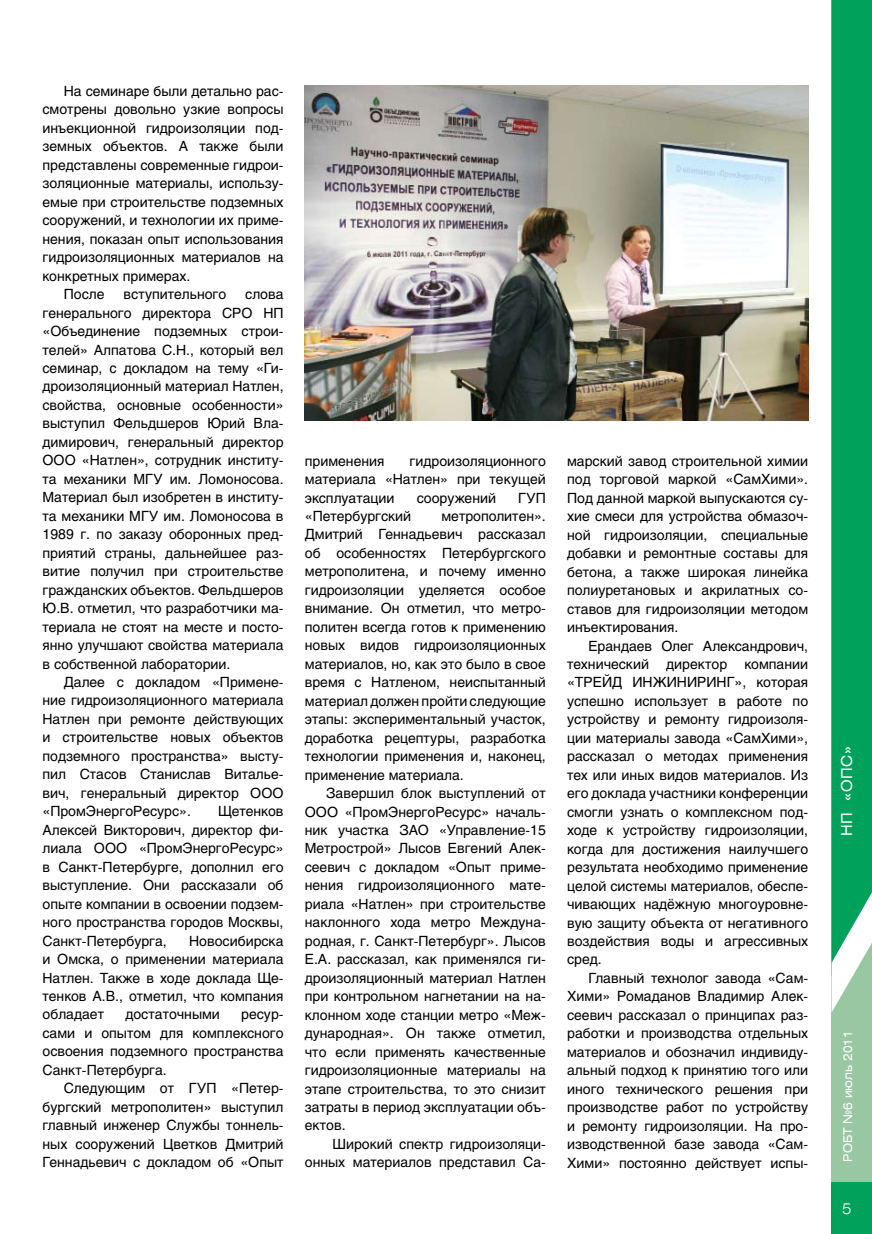
<style>
.page{position:relative;width:872px;height:1234px;background:#fff}
.page>*{position:absolute;margin:0;border:0;box-sizing:border-box;transform-origin:0 0}
.t1{font:15px "Helios Ext";color:#fff;scale:.95 1}
.t2{font:300 15px "Helios Ext";color:#fff;scale:.95 1}
.t3{font:13.95px/18.5px "Helios";color:#000;text-align:justify}
.t4{font:12px "Helios Ext";color:#fff;scale:.95 1}
</style>
<div class="page">
<div style="left:831px;top:0;width:41px;height:1233px;background:#99c7a2"></div>
<div style="left:831px;top:1182px;width:41px;height:51px;background:#00a15a"></div>
<svg style="left:831px;top:0;width:41px;height:1012px;background:#13a765"></svg>
<img style="left:305px;top:85px;width:503px;height:336px">
<p class="t3" style="left:64px;top:82px;width:221px">На семинаре были детально рас-</p>
<p class="t3" style="left:43px;top:100px;width:242px">смотрены довольно узкие вопросы</p>
<p class="t3" style="left:43px;top:119px;width:242px">инъекционной гидроизоляции под-</p>
<p class="t3" style="left:43px;top:137px;width:242px">земных объектов. А также были</p>
<p class="t3" style="left:43px;top:155px;width:242px">представлены современные гидрои-</p>
<p class="t3" style="left:43px;top:174px;width:242px">золяционные материалы, использу-</p>
<p class="t3" style="left:43px;top:192px;width:242px">емые при строительстве подземных</p>
<p class="t3" style="left:43px;top:211px;width:242px">сооружений, и технологии их приме-</p>
<p class="t3" style="left:43px;top:229px;width:242px">нения, показан опыт использования</p>
<p class="t3" style="left:43px;top:248px;width:242px">гидроизоляционных материалов на</p>
<p class="t3" style="left:43px;top:266px;width:149px">конкретных примерах.</p>
<p class="t3" style="left:64px;top:285px;width:42px">После</p>
<p class="t3" style="left:123px;top:285px;width:104px">вступительного</p>
<p class="t3" style="left:43px;top:285px;width:242px;text-indent:203px">слова генерального директора СРО НП «Объединение подземных строи&shy;телей» Алпатова С.Н., который вел семинар, с докладом на тему «Ги&shy;дроизоляционный материал Натлен, свойства, основные особенности» выступил Фельдшеров Юрий Вла&shy;димирович, генеральный директор ООО «Натлен», сотрудник институ&shy;та механики МГУ им. Ломоносова.<br>Материал был изобретен в институ&shy;та механики МГУ им. Ломоносова в 1989 г. по заказу оборонных пред&shy;приятий страны, дальнейшее раз&shy;витие получил при строительстве гражданских объектов. Фельдшеров Ю.В. отметил, что разработчики ма&shy;териала не стоят на месте и посто&shy;янно улучшают свойства материала в собственной лаборатории.</p>
<p class="t3" style="left:43px;top:672px;width:242px;text-indent:21px">Далее с докладом «Примене&shy;ние гидроизоляционного материала Натлен при ремонте действующих и строительстве новых объектов подземного пространства» высту&shy;пил Стасов Станислав Виталье&shy;вич, генеральный директор ООО «ПромЭнергоРесурс».</p>
<p class="t3" style="left:43px;top:801px;width:242px;text-indent:175px">Щетенков Алексей Викторович, директор фи&shy;лиала ООО «ПромЭнергоРесурс» в Санкт-Петербурге, дополнил его выступление. Они рассказали об опыте компании в освоении подзем&shy;ного пространства городов Москвы, Санкт-Петербурга,</p>
<p class="t3" style="left:43px;top:931px;width:242px;text-indent:147px">Новосибирска и Омска, о применении материала Натлен. Также в ходе доклада Ще&shy;тенков А.В., отметил, что компания обладает</p>
<p class="t3" style="left:43px;top:1004px;width:242px;text-indent:199px">ресур&shy;сами и опытом для комплексного освоения подземного пространства Санкт-Петербурга.</p>
<p class="t3" style="left:43px;top:1078px;width:242px;text-indent:21px">Следующим от ГУП «Петер&shy;бургский метрополитен» выступил главный инженер Службы тоннель&shy;ных сооружений Цветков Дмитрий Геннадьевич с докладом об «Опыт</p>
<p class="t3" style="left:125px;top:1004px;width:96px">достаточными</p>
<p class="t3" style="left:305px;top:451px;width:242px;text-indent:105px">гидроизоляционного материала «Натлен» при текущей эксплуатации</p>
<p class="t3" style="left:305px;top:451px;width:81px">применения</p>
<p class="t3" style="left:417px;top:488px;width:81px">сооружений</p>
<p class="t3" style="left:518px;top:488px;width:29px">ГУП</p>
<p class="t3" style="left:305px;top:506px;width:108px">«Петербургский</p>
<p class="t3" style="left:305px;top:506px;width:242px;text-indent:137px">метрополитен».<br>Дмитрий Геннадьевич рассказал об особенностях Петербургского метрополитена, и почему именно гидроизоляции уделяется особое внимание. Он отметил, что метро&shy;политен всегда готов к применению новых видов гидроизоляционных материалов, но, как это было в свое время с Натленом, неиспытанный материал должен пройти следующие этапы: экспериментальный участок, доработка рецептуры, разработка технологии применения и, наконец, применение материала.</p>
<p class="t3" style="left:305px;top:783px;width:242px;text-indent:21px">Завершил блок выступлений от ООО «ПромЭнергоРесурс» началь&shy;ник участка ЗАО «Управление-15<br>Метрострой» Лысов Евгений Алек&shy;сеевич с докладом «Опыт приме&shy;нения гидроизоляционного мате&shy;риала «Натлен» при строительстве наклонного хода метро Междуна&shy;родная, г. Санкт-Петербург». Лысов Е.А. рассказал, как применялся ги&shy;дроизоляционный материал Натлен при контрольном нагнетании на на&shy;клонном ходе станции метро «Меж&shy;дународная». Он также отметил, что если применять качественные гидроизоляционные материалы на этапе строительства, то это снизит затраты в период эксплуатации объ&shy;ектов.</p>
<p class="t3" style="left:305px;top:1134px;width:242px;text-align:right">Широкий спектр гидроизоляци&shy;онных материалов представил Са-</p>
<p class="t3" style="left:567px;top:451px;width:242px">марский завод строительной химии под торговой маркой «СамХими».<br>Под данной маркой выпускаются су&shy;хие смеси для устройства обмазоч&shy;ной гидроизоляции, специальные добавки и ремонтные составы для бетона, а также широкая линейка полиуретановых и акрилатных со&shy;ставов для гидроизоляции методом инъектирования.</p>
<p class="t3" style="left:567px;top:636px;width:242px;text-indent:21px">Ерандаев Олег Александрович, технический директор компании «ТРЕЙД ИНЖИНИРИНГ», которая успешно использует в работе по устройству и ремонту гидроизоля&shy;ции материалы завода «СамХими», рассказал о методах применения тех или иных видов материалов. Из его доклада участники конференции смогли узнать о комплексном под&shy;ходе к устройству гидроизоляции, когда для достижения наилучшего результата необходимо применение целой системы материалов, обеспе&shy;чивающих надёжную многоуровне&shy;вую защиту объекта от негативного воздействия воды и агрессивных сред.</p>
<p class="t3" style="left:567px;top:968px;width:242px;text-indent:21px">Главный технолог завода «Сам-Хими» Ромаданов Владимир Алек&shy;сеевич рассказал о принципах раз&shy;работки и производства отдельных материалов и обозначил индивиду&shy;альный подход к принятию того или иного технического решения при производстве работ по устройству и ремонту гидроизоляции. На про&shy;изводственной базе завода «Сам-Хими» постоянно действует испы-</p>
<p class="t1" style="left:837px;top:836px;width:97px;rotate:-90deg">HП «ОПС»</p>
<p class="t4" style="left:840px;top:1161px;width:140px;rotate:-90deg">РОБТ №6 июль 2011</p>
<p class="t2" style="left:842px;top:1198px;width:11px">5</p>
</div>
